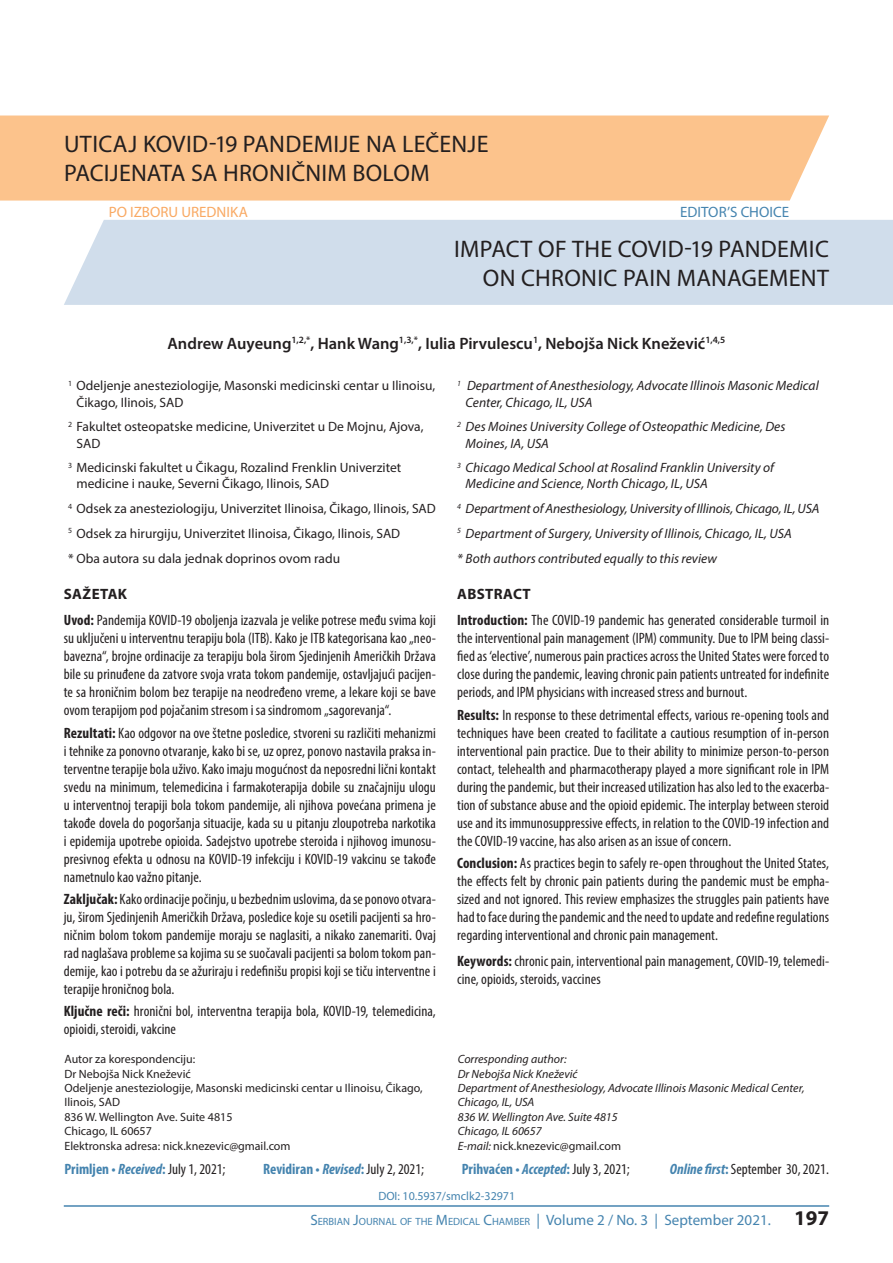
<style>
.page{position:relative;width:893px;height:1263px;background:#fff}
.page>*{position:absolute;margin:0;border:0;box-sizing:border-box;transform-origin:0 0}
.t1{font:24px/28.8px "Myriad Pro";letter-spacing:.01em;color:#231f20;text-align:right}
.t2{font:600 16.5px "Myriad Pro";color:#231f20}
.t3{font:condensed 15px/18px "Myriad Pro";letter-spacing:.005em;color:#231f20;text-align:justify}
.t4{font:700 condensed 15px "Myriad Pro";color:#4584af}
.t5{font:15px "Myriad Pro";color:#f9a963}
.t6{font:15px "Myriad Pro";color:#4584af}
.t7{font:italic 13.5px/16.2px "Myriad Pro";color:#231f20}
.t8{font:13.5px/16.2px "Myriad Pro";color:#231f20}
.t9{font:12px/14.4px "Myriad Pro";color:#231f20}
.t10{font:italic 12px/14.4px "Myriad Pro";color:#231f20}
.t11{font:12px "Myriad Pro";color:#4584af}
.t12{font:10.5px "Myriad Pro";color:#4584af}
.s1{font-weight:700;font-stretch:normal}
.s2{font-weight:700}
.s3{font-style:normal}
.s4{font-weight:700;color:#4584af}
.s5{font-weight:700;font-style:italic;color:#4584af}
.s6{font-style:italic}
.s7{font-weight:400;color:#231f20}
.s8{font-size:15px}
.s9{font-weight:700;font-size:21px;color:#231f20}
</style>
<div class="page">
<hr style="left:64px;top:1205px;width:765px;height:2px;background:#4584af">
<div style="left:0;top:116px;width:829px;height:85px;background:#fcc38c"></div>
<div style="left:64px;top:220px;width:829px;height:85px;background:#d0ddeb"></div>
<h1 class="t1" style="left:64px;top:129px;width:426px;text-align:left">UTICAJ KOVID-19 PANDEMIJE NA LEČENJE<br>PACIJENATA SA HRONIČNIM BOLOM</h1>
<p class="t5" style="left:109px;top:203px;width:43px">PO IZBORU</p>
<p class="t5" style="left:181px;top:203px;width:10px">UREDNIKA</p>
<p class="t6" style="left:680px;top:203px;width:9px">EDITOR</p>
<p class="t6" style="left:727px;top:203px;width:23px">’S CHOICE</p>
<h1 class="t1" style="left:454px;top:234px;width:376px">IMPACT OF THE COVID-19 PANDEMIC<br>ON CHRONIC PAIN MANAGEMENT</h1>
<p class="t2" style="left:168px;top:333px;width:559px">Andrew Auyeung<sup>1,2,*</sup>, Hank Wang<sup>1,3,*</sup>, Iulia Pirvulescu<sup>1</sup>, Nebojša Nick Knežević<sup>1,4,5</sup></p>
<p class="t8" style="left:77px;top:378px;width:360px;text-indent:-9px"><sup>1</sup> Odeljenje anesteziologije, Masonski medicinski centar u Ilinoisu,<br>Čikago, Ilinois, SAD</p>
<p class="t8" style="left:77px;top:418px;width:349px;text-indent:-9px"><sup>2</sup> Fakultet osteopatske medicine, Univerzitet u De Mojnu, Ajova,<br>SAD</p>
<p class="t8" style="left:77px;top:459px;width:326px;text-indent:-9px"><sup>3</sup> Medicinski fakultet u Čikagu, Rozalind Frenklin Univerzitet medicine i nauke, Severni Čikago, Ilinois, SAD</p>
<p class="t8" style="left:68px;top:496px;width:369px;line-height:24.8px"><sup>4</sup> Odsek za anesteziologiju, Univerzitet Ilinoisa, Čikago, Ilinois, SAD<br><sup>5</sup> Odsek za hirurgiju, Univerzitet Ilinoisa, Čikago, Ilinois, SAD<br>* Oba autora su dala jednak doprinos ovom radu</p>
<p class="t7" style="left:466px;top:378px;width:355px;text-indent:-9px"><sup>1</sup> Department of Anesthesiology, Advocate Illinois Masonic Medical<br>Center, Chicago, IL, USA</p>
<p class="t7" style="left:466px;top:418px;width:321px;text-indent:-9px"><sup>2</sup> Des Moines University College of Osteopathic Medicine, Des<br>Moines, IA, USA</p>
<p class="t7" style="left:466px;top:459px;width:310px;text-indent:-9px"><sup>3</sup> Chicago Medical School at Rosalind Franklin University of<br>Medicine and Science, North Chicago, IL, USA</p>
<p class="t7" style="left:457px;top:496px;width:364px;line-height:24.8px"><sup>4</sup> Department of Anesthesiology, University of Illinois, Chicago, IL, USA<br><sup>5</sup> Department of Surgery, University of Illinois, Chicago, IL, USA<br>* Both authors contributed equally to this review</p>
<p class="t3" style="left:64px;top:580px;width:374px;line-height:26.5px"><span class="s1">SAŽETAK<br></span><span class="s2">Uvod:</span> Pandemija KOVID-19 oboljenja izazvala je velike potrese među svima koji</p>
<p class="t3" style="left:64px;top:629px;width:374px">su uključeni u interventnu terapiju bola (ITB). Kako je ITB kategorisana kao „neo&shy;bavezna“, brojne ordinacije za terapiju bola širom Sjedinjenih Američkih Država bile su prinuđene da zatvore svoja vrata tokom pandemije, ostavljajući pacijen&shy;te sa hroničnim bolom bez terapije na neodređeno vreme, a lekare koji se bave ovom terapijom pod pojačanim stresom i sa sindromom „sagorevanja“.</p>
<p class="t3" style="left:64px;top:723px;width:374px"><span class="s2">Rezultati:</span> Kao odgovor na ove štetne posledice, stvoreni su različiti mehanizmi i tehnike za ponovno otvaranje, kako bi se, uz oprez, ponovo nastavila praksa in&shy;terventne terapije bola uživo. Kako imaju mogućnost da neposredni lični kontakt svedu na minimum, telemedicina i farmakoterapija dobile su značajniju ulogu u interventnoj terapiji bola tokom pandemije, ali njihova povećana primena je takođe dovela do pogoršanja situacije, kada su u pitanju zloupotreba narkotika i epidemija upotrebe opioida. Sadejstvo upotrebe steroida i njihovog imunosu&shy;presivnog efekta u odnosu na KOVID-19 infekciju i KOVID-19 vakcinu se takođe nametnulo kao važno pitanje.</p>
<p class="t3" style="left:64px;top:890px;width:374px"><span class="s2">Zaključak:</span> Kako ordinacije počinju, u bezbednim uslovima, da se ponovo otvara&shy;ju, širom Sjedinjenih Američkih Država, posledice koje su osetili pacijenti sa hro&shy;ničnim bolom tokom pandemije moraju se naglasiti, a nikako zanemariti. Ovaj rad naglašava probleme sa kojima su se suočavali pacijenti sa bolom tokom pan&shy;demije, kao i potrebu da se ažuriraju i redefinišu propisi koji se tiču interventne i terapije hroničnog bola.</p>
<p class="t3" style="left:64px;top:1002px;width:373px"><span class="s2">Ključne reči:</span> hronični bol, interventna terapija bola, KOVID-19, telemedicina, opioidi, steroidi, vakcine</p>
<p class="t3" style="left:457px;top:580px;width:374px;line-height:26.5px"><span class="s1">ABSTRACT<br></span><span class="s2">Introduction:</span> The COVID-19 pandemic has generated considerable turmoil in</p>
<p class="t3" style="left:457px;top:629px;width:374px">the interventional pain management (IPM) community. Due to IPM being classi&shy;fied as ‘elective’, numerous pain practices across the United States were forced to close during the pandemic, leaving chronic pain patients untreated for indefinite periods, and IPM physicians with increased stress and burnout.</p>
<p class="t3" style="left:457px;top:705px;width:374px"><span class="s2">Results:</span> In response to these detrimental effects, various re-opening tools and techniques have been created to facilitate a cautious resumption of in-person interventional pain practice. Due to their ability to minimize person-to-person contact, telehealth and pharmacotherapy played a more significant role in IPM during the pandemic, but their increased utilization has also led to the exacerba&shy;tion of substance abuse and the opioid epidemic. The interplay between steroid use and its immunosuppressive effects, in relation to the COVID-19 infection and the COVID-19 vaccine, has also arisen as an issue of concern.</p>
<p class="t3" style="left:457px;top:854px;width:374px"><span class="s2">Conclusion:</span> As practices begin to safely re-open throughout the United States, the effects felt by chronic pain patients during the pandemic must be empha&shy;sized and not ignored. This review emphasizes the struggles pain patients have had to face during the pandemic and the need to update and redefine regulations regarding interventional and chronic pain management.</p>
<p class="t3" style="left:457px;top:952px;width:374px"><span class="s2">Keywords:</span> chronic pain, interventional pain management, COVID-19, telemedi&shy;cine, opioids, steroids, vaccines</p>
<p class="t9" style="left:64px;top:1052px;width:360px">Autor za korespondenciju:<br>Dr Nebojša Nick Knežević<br>Odeljenje anesteziologije, Masonski medicinski centar u Ilinoisu, Čikago, Ilinois, SAD<br>836 W. Wellington Ave. Suite 4815<br>Chicago, IL 60657<br>Elektronska adresa: nick.knezevic@gmail.com</p>
<p class="t10" style="left:458px;top:1052px;width:348px">Corresponding author:<br>Dr Nebojša Nick Knežević<br>Department of Anesthesiology, Advocate Illinois Masonic Medical Center,<br>Chicago, IL, USA<br>836 W. Wellington Ave. Suite 4815<br>Chicago, IL 60657<br>E-mail: <span class="s3">nick.knezevic@gmail.com</span></p>
<p class="t3" style="left:64px;top:1159px;width:162px"><span class="s4">Primljen •</span> <span class="s5">Received</span><span class="s4">:</span> July 1, 2021;</p>
<p class="t4" style="left:263px;top:1159px;width:162px">Revidiran • <span class="s6">Revised</span>: <span class="s7">July 2, 2021;</span></p>
<p class="t4" style="left:462px;top:1159px;width:170px">Prihvaćen • <span class="s6">Accepted</span>: <span class="s7">July 3, 2021;</span></p>
<p class="t3" style="left:670px;top:1159px;width:161px"><span class="s5">Online first</span><span class="s4">:</span>September 30, 2021.</p>
<p class="t11" style="left:378px;top:1188px;width:138px">DOI: 10.5937/smclk2-32971</p>
<p class="t12" style="left:310px;top:1215px;width:520px"><span class="s8">S</span>ERBIAN <span class="s8">J</span>OURNAL OF THE <span class="s8">M</span> EDICAL <span class="s8">C</span>HAMBER <span class="s8">| Volume 2 / No. 3 | September 2021.</span> <span class="s9">197</span></p>
</div>
